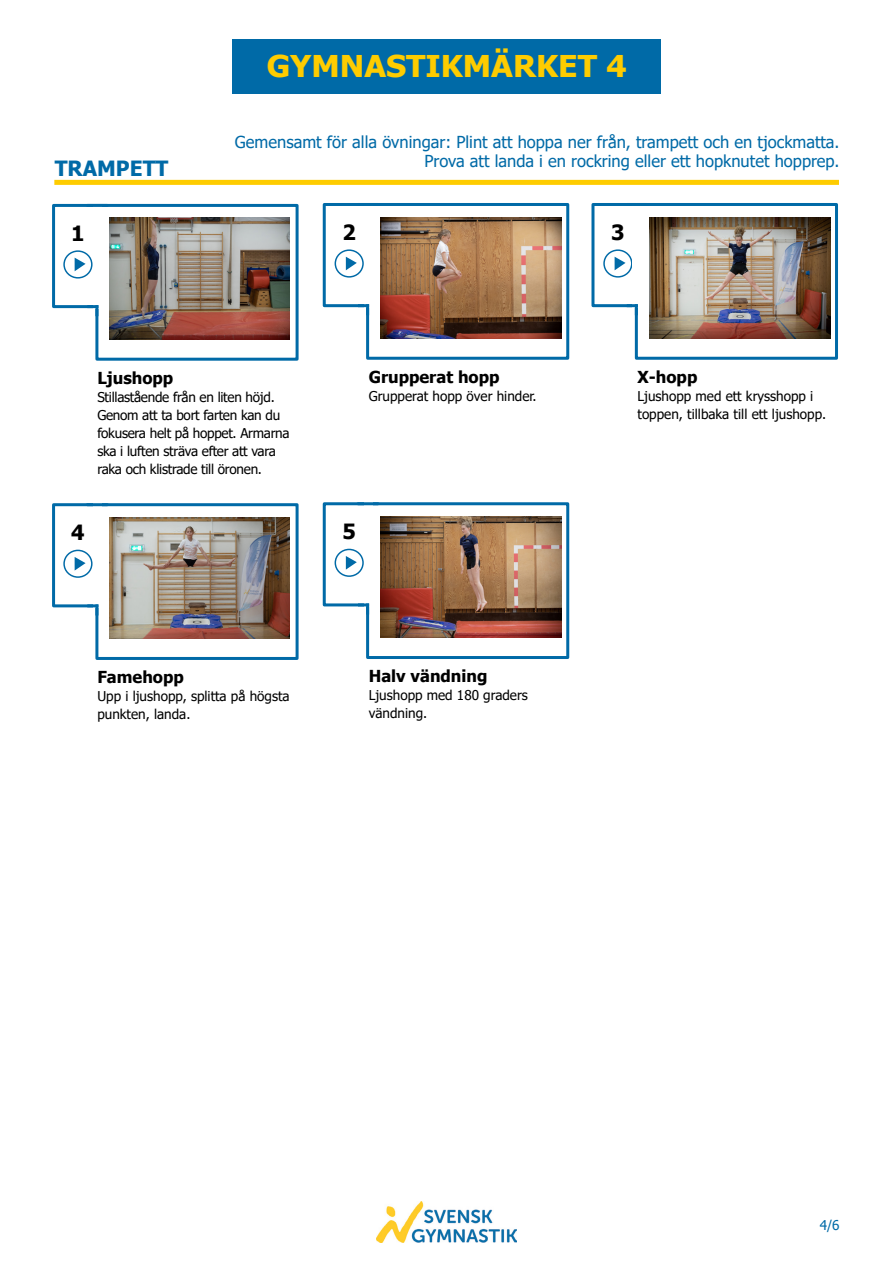
<style>
.page{position:relative;width:893px;height:1263px;background:#fff}
.page>*{position:absolute;margin:0;border:0;box-sizing:border-box;transform-origin:0 0}
.t1{font:700 30px "Tahoma";color:#fecc00;scale:1.06 1}
.t2{font:700 21px "Tahoma";color:#006aa7}
.t3{font:700 21px "Tahoma";color:#000}
.t4{font:16.5px/19.8px "Tahoma";color:#006aa7;text-align:right}
.t5{font:700 16.5px "Tahoma";color:#000}
.t6{font:13.5px/18px "Tahoma";letter-spacing:-.005em;color:#000}
.t7{font:13.5px "Tahoma";color:#006aa7}
</style>
<div class="page">
<div style="left:232px;top:39px;width:429px;height:54px;background:#006aa7"></div>
<img style="left:376px;top:1201px;width:141px;height:41px">
<div style="left:54px;top:180px;width:785px;height:5px;background:#fecc00"></div>
<img style="left:110px;top:218px;width:180px;height:121px">
<img style="left:110px;top:517px;width:180px;height:122px">
<img style="left:381px;top:218px;width:180px;height:120px">
<img style="left:381px;top:517px;width:180px;height:121px">
<img style="left:649px;top:217px;width:181px;height:121px">
<svg style="left:64px;top:251px;width:28px;height:27px"></svg>
<div style="left:63px;top:250px;width:30px;height:29px;border:1px solid #006aa7;border-radius:50%"></div>
<svg style="left:75px;top:258px;width:11px;height:13px"></svg>
<svg style="left:64px;top:550px;width:28px;height:27px"></svg>
<div style="left:63px;top:550px;width:30px;height:28px;border:1px solid #006aa7;border-radius:50%"></div>
<svg style="left:75px;top:557px;width:11px;height:14px"></svg>
<svg style="left:335px;top:250px;width:28px;height:27px"></svg>
<div style="left:335px;top:249px;width:29px;height:29px;border:1px solid #006aa7;border-radius:50%"></div>
<svg style="left:346px;top:257px;width:11px;height:13px"></svg>
<svg style="left:335px;top:549px;width:28px;height:27px"></svg>
<div style="left:335px;top:549px;width:29px;height:28px;border:1px solid #006aa7;border-radius:50%"></div>
<svg style="left:346px;top:556px;width:11px;height:14px"></svg>
<svg style="left:604px;top:250px;width:28px;height:27px"></svg>
<div style="left:603px;top:249px;width:29px;height:29px;border:1px solid #006aa7;border-radius:50%"></div>
<svg style="left:615px;top:257px;width:10px;height:13px"></svg>
<div style="left:52px;top:204px;width:46px;height:104px;border:3px solid #006aa7"></div>
<div style="left:95px;top:204px;width:204px;height:157px;border:3px solid #006aa7"></div>
<div style="left:93px;top:204px;width:9px;height:104px;background:#fff"></div>
<hr style="left:87px;top:204px;width:20px;height:3px;background:#006aa7">
<svg style="left:87px;top:305px;width:11px;height:11px"></svg>
<div style="left:52px;top:503px;width:46px;height:104px;border:3px solid #006aa7"></div>
<div style="left:95px;top:503px;width:204px;height:157px;border:3px solid #006aa7"></div>
<div style="left:93px;top:503px;width:9px;height:104px;background:#fff"></div>
<hr style="left:87px;top:503px;width:20px;height:3px;background:#006aa7">
<svg style="left:87px;top:604px;width:11px;height:11px"></svg>
<div style="left:323px;top:203px;width:46px;height:104px;border:3px solid #006aa7"></div>
<div style="left:366px;top:203px;width:203px;height:157px;border:3px solid #006aa7"></div>
<div style="left:364px;top:203px;width:8px;height:104px;background:#fff"></div>
<hr style="left:358px;top:203px;width:20px;height:3px;background:#006aa7">
<svg style="left:358px;top:304px;width:11px;height:11px"></svg>
<div style="left:323px;top:502px;width:46px;height:104px;border:3px solid #006aa7"></div>
<div style="left:366px;top:502px;width:203px;height:157px;border:3px solid #006aa7"></div>
<div style="left:364px;top:502px;width:8px;height:104px;background:#fff"></div>
<hr style="left:358px;top:502px;width:20px;height:3px;background:#006aa7">
<svg style="left:358px;top:603px;width:11px;height:11px"></svg>
<div style="left:591px;top:203px;width:47px;height:104px;border:3px solid #006aa7"></div>
<div style="left:635px;top:203px;width:203px;height:157px;border:3px solid #006aa7"></div>
<div style="left:632px;top:203px;width:9px;height:104px;background:#fff"></div>
<hr style="left:627px;top:203px;width:20px;height:3px;background:#006aa7">
<svg style="left:627px;top:304px;width:11px;height:11px"></svg>
<h2 class="t2" style="left:55px;top:153px;width:115px">TRAMPETT</h2>
<h2 class="t3" style="left:71px;top:218px;width:15px">1</h2>
<h1 class="t1" style="left:267px;top:45px;width:341px">GYMNASTIKMÄRKET 4</h1>
<p class="t4" style="left:235px;top:133px;width:606px">Gemensamt för alla övningar: Plint att hoppa ner från, trampett och en tjockmatta.<br>Prova att landa i en rockring eller ett hopknutet hopprep.</p>
<h2 class="t3" style="left:342px;top:217px;width:15px">2</h2>
<h2 class="t3" style="left:611px;top:217px;width:15px">3</h2>
<p class="t5" style="left:97px;top:366px;width:77px">Ljushopp</p>
<p class="t6" style="left:97px;top:389px;width:194px">Stillastående från en liten höjd.<br>Genom att ta bort farten kan du fokusera helt på hoppet. Armarna ska i luften sträva efter att vara raka och klistrade till öronen.</p>
<h2 class="t3" style="left:71px;top:518px;width:15px">4</h2>
<p class="t5" style="left:97px;top:666px;width:88px">Famehopp</p>
<p class="t6" style="left:97px;top:688px;width:194px">Upp i ljushopp, splitta på högsta punkten, landa.</p>
<p class="t5" style="left:369px;top:365px;width:132px">Grupperat hopp</p>
<p class="t6" style="left:369px;top:388px;width:169px">Grupperat hopp över hinder.</p>
<h2 class="t3" style="left:342px;top:517px;width:15px">5</h2>
<p class="t5" style="left:369px;top:664px;width:120px">Halv vändning</p>
<p class="t6" style="left:369px;top:687px;width:161px">Ljushopp med 180 graders vändning.</p>
<p class="t5" style="left:637px;top:365px;width:61px">X-hopp</p>
<p class="t6" style="left:637px;top:388px;width:190px">Ljushopp med ett krysshopp i toppen, tillbaka till ett ljushopp.</p>
<p class="t7" style="left:820px;top:1215px;width:21px">4/6</p>
</div>
